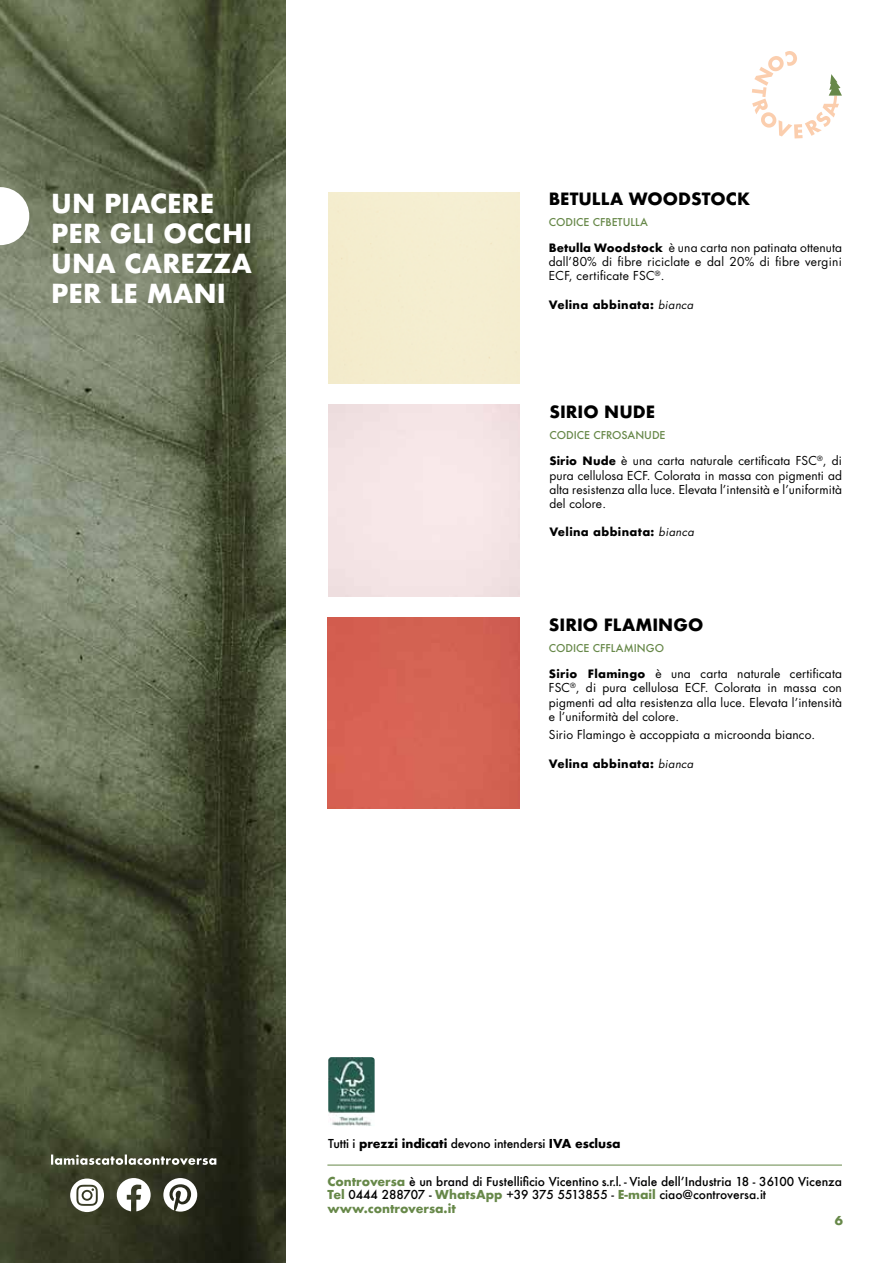
<style>
.page{position:relative;width:893px;height:1263px;background:#fff}
.page>*{position:absolute;margin:0;border:0;box-sizing:border-box;transform-origin:0 0}
.t1{font:700 25.5px/30px "Futura";color:#fff}
.t2{font:700 16.5px "Futura";color:#000}
.t3{font:12px/14.2px "Futura Std";letter-spacing:.01em;color:#000;text-align:justify}
.t4{font:500 12px/13.5px "Futura";color:#000}
.t5{font:700 12px "Futura";letter-spacing:-.01em;color:#000}
.t6{font:700 12px "Futura";color:#678849}
.t7{font:700 11.25px "Futura";letter-spacing:.03em;color:#000}
.t8{font:500 10.5px "Futura";color:#678849}
.s1{font-family:"Futura";font-weight:700;font-size:11.25px}
.s2{font-family:"Futura Std";font-weight:400;font-style:italic}
.s3{font-weight:500}
.s4{font-weight:700;color:#678849}
</style>
<div class="page">
<img style="left:0;top:0;width:285px;height:1263px">
<svg style="left:0;top:187px;width:29px;height:58px"></svg>
<div style="left:328px;top:617px;width:191px;height:192px;background:#d66354"></div>
<img style="left:328px;top:1057px;width:47px;height:69px">
<hr style="left:327px;top:1165px;width:515px;height:1px;background:#678849">
<svg style="left:752px;top:51px;width:90px;height:87px"></svg>
<svg style="left:51px;top:1154px;width:165px;height:11px"></svg>
<svg style="left:117px;top:1178px;width:34px;height:33px"></svg>
<svg style="left:70px;top:1178px;width:34px;height:34px"></svg>
<svg style="left:163px;top:1178px;width:34px;height:33px"></svg>
<h1 class="t1" style="left:51px;top:188px;width:202px">UN PIACERE<br>PER GLI OCCHI<br>UNA CAREZZA<br>PER LE MANI</h1>
<h2 class="t2" style="left:549px;top:187px;width:203px">BETULLA WOODSTOCK</h2>
<p class="t8" style="left:549px;top:215px;width:101px">CODICE CFBETULLA</p>
<p class="t3" style="left:549px;top:241px;width:295px"><span class="s1">Betulla Woodstock</span> è una carta non patinata ottenuta dall’80% di fibre riciclate e dal 20% di fibre vergini ECF, certificate FSC<sup>®</sup>.</p>
<p class="t7" style="left:549px;top:296px;width:146px">Velina abbinata: <span class="s2">bianca</span></p>
<h2 class="t2" style="left:549px;top:400px;width:107px">SIRIO NUDE</h2>
<p class="t8" style="left:549px;top:428px;width:118px">CODICE CFROSANUDE</p>
<p class="t3" style="left:549px;top:454px;width:294px"><span class="s1">Sirio Nude</span> è una carta naturale certificata FSC<sup>®</sup>, di pura cellulosa ECF. Colorata in massa con pigmenti ad alta resistenza alla luce. Elevata l’intensità e l’uniformità del colore.</p>
<p class="t7" style="left:549px;top:524px;width:146px">Velina abbinata: <span class="s2">bianca</span></p>
<h2 class="t2" style="left:549px;top:613px;width:156px">SIRIO FLAMINGO</h2>
<p class="t8" style="left:549px;top:641px;width:117px">CODICE CFFLAMINGO</p>
<p class="t3" style="left:549px;top:667px;width:295px"><span class="s1">Sirio Flamingo</span> è una carta naturale certificata FSC<sup>®</sup>, di pura cellulosa ECF. Colorata in massa con pigmenti ad alta resistenza alla luce. Elevata l’intensità e l’uniformità del colore.</p>
<p class="t3" style="left:549px;top:728px;width:268px">Sirio Flamingo è accoppiata a microonda bianco.</p>
<p class="t7" style="left:549px;top:755px;width:146px">Velina abbinata: <span class="s2">bianca</span></p>
<p class="t5" style="left:328px;top:1135px;width:294px"><span class="s3">Tutti i</span> prezzi indicati <span class="s3">devono intendersi</span> IVA esclusa</p>
<p class="t4" style="left:327px;top:1174px;width:516px"><span class="s4">Controversa</span> è un brand di Fustellificio Vicentino s.r.l. - Viale dell’Industria 18 - 36100 Vicenza<br><span class="s4">Tel</span> 0444 288707 - <span class="s4">WhatsApp</span> +39 375 5513855 - <span class="s4">E-mail</span> ciao@controversa.it <span class="s4">www.controversa.it</span></p>
<p class="t6" style="left:835px;top:1211px;width:10px">6</p>
</div>
